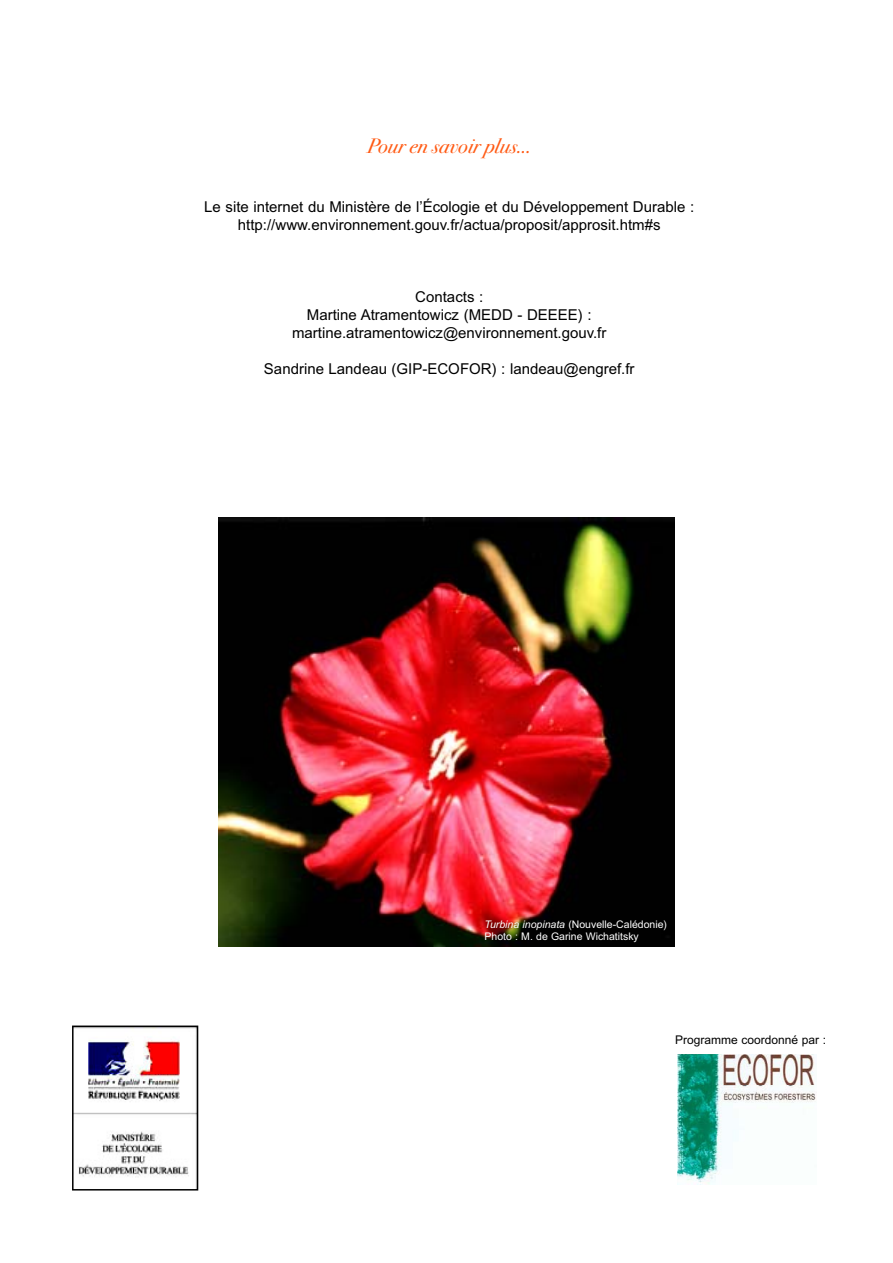
<style>
.page{position:relative;width:893px;height:1263px;background:#fff}
.page>*{position:absolute;margin:0;border:0;box-sizing:border-box;transform-origin:0 0}
.t1{font:italic 21px "Bodoni Svty Two OSITCTT";color:#ff5b15}
.t2{font:15px/18px "Arial";color:#000;text-align:center}
.t3{font:12px "Arial";color:#000}
.t4{font:10.5px/12.6px "Arial";color:#fff}
.s1{font-style:italic}
</style>
<div class="page">
<img style="left:219px;top:518px;width:456px;height:428px">
<img style="left:677px;top:1054px;width:139px;height:131px">
<img style="left:75px;top:1040px;width:120px;height:137px">
<div style="left:72px;top:1026px;width:126px;height:165px;border:2px solid #000"></div>
<h1 class="t1" style="left:367px;top:139px;width:165px">Pour en savoir plus...</h1>
<p class="t2" style="left:204px;top:199px;width:491px">Le site internet du Ministère de l’Écologie et du Développement Durable : http://www.environnement.gouv.fr/actua/proposit/approsit.htm#s</p>
<p class="t2" style="left:292px;top:289px;width:316px">Contacts :<br>Martine Atramentowicz (MEDD - DEEEE) : martine.atramentowicz@environnement.gouv.fr</p>
<p class="t2" style="left:264px;top:361px;width:372px">Sandrine Landeau (GIP-ECOFOR) : landeau@engref.fr</p>
<p class="t4" style="left:484px;top:919px;width:184px"><span class="s1">Turbina inopinata</span> (Nouvelle-Calédonie)<br>Photo : M. de Garine Wichatitsky</p>
<p class="t3" style="left:675px;top:1036px;width:153px">Programme coordonné par :</p>
</div>
